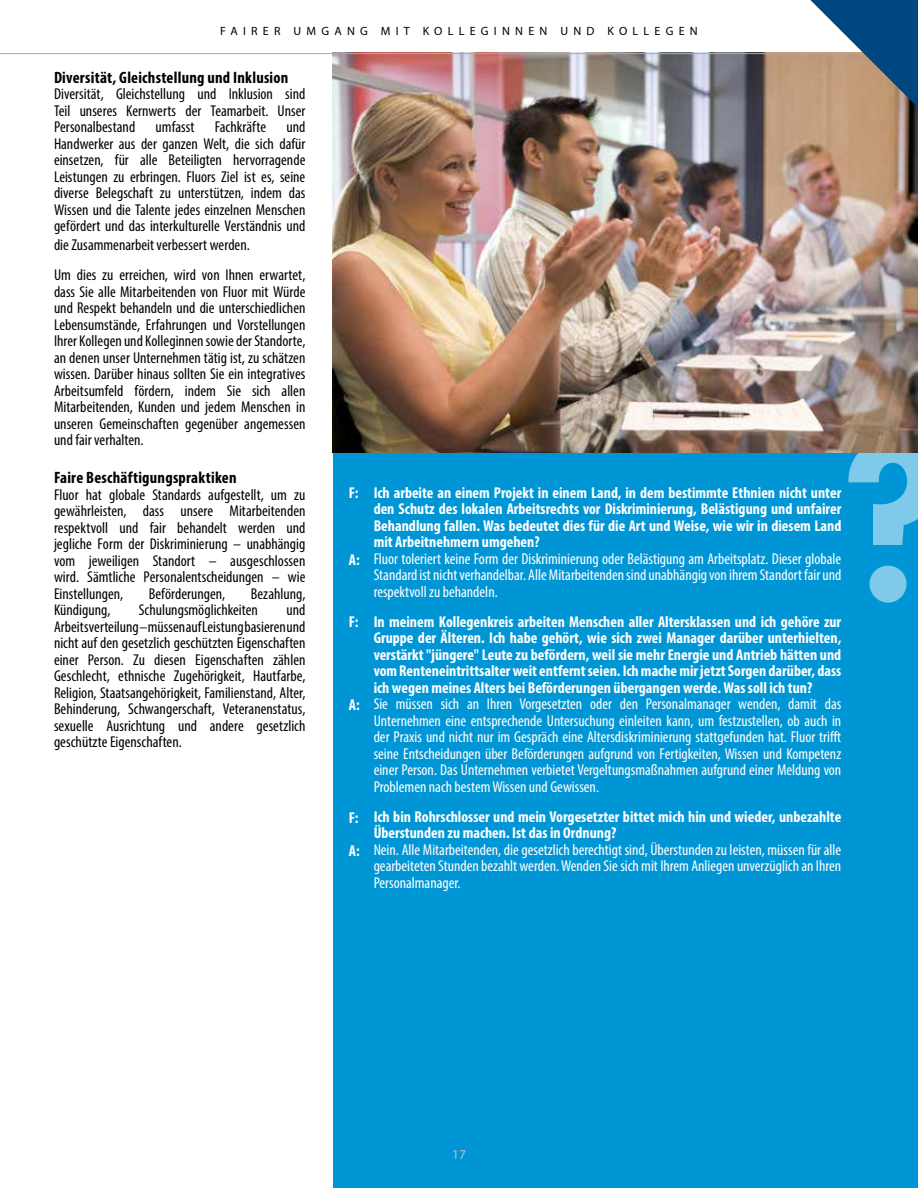
<style>
.page{position:relative;width:918px;height:1188px;background:#fff}
.page>*{position:absolute;margin:0;border:0;box-sizing:border-box;transform-origin:0 0}
.t1{font:700 condensed 16.5px "Myriad Pro";letter-spacing:.015em;color:#000}
.t2{font:condensed 15.75px/16.5px "Myriad Pro";color:#000;text-align:justify}
.t3{font:condensed 15.75px/16.5px "Myriad Pro";color:#fff;text-align:justify}
.t4{font:700 condensed 15.75px/16.5px "Myriad Pro";color:#fff;text-align:justify}
.t5{font:13.5px "Myriad Pro";color:#bcbec0}
.t6{font:12px "Myriad Pro";letter-spacing:.44em;color:#000}
</style>
<div class="page">
<div style="left:333px;top:422px;width:585px;height:766px;background:#0096d6"></div>
<svg style="left:847px;top:452px;width:71px;height:151px"></svg>
<img style="left:333px;top:54px;width:585px;height:398px">
<hr style="left:0;top:53px;width:918px;height:1px;background:#a7a9ac">
<svg style="left:810px;top:0;width:108px;height:108px;background:#687c8c"></svg>
<p class="t6" style="left:220px;top:23px;width:479px">FAIRER UMGANG MIT KOLLEGINNEN UND KOLLEGEN</p>
<p class="t1" style="left:54px;top:67px;width:236px">Diversität, Gleichstellung und Inklusion</p>
<p class="t2" style="left:54px;top:85px;width:253px">Diversität, Gleichstellung und Inklusion sind Teil unseres Kernwerts der Teamarbeit. Unser Personalbestand</p>
<p class="t2" style="left:156px;top:118px;width:40px">umfasst</p>
<p class="t2" style="left:215px;top:118px;width:53px">Fachkräfte</p>
<p class="t2" style="left:54px;top:118px;width:253px;text-indent:232px">und Handwerker aus der ganzen Welt, die sich dafür einsetzen, für alle Beteiligten hervorragende Leistungen zu erbringen. Fluors Ziel ist es, seine diverse Belegschaft zu unterstützen, indem das Wissen und die Talente jedes einzelnen Menschen gefördert und das interkulturelle Verständnis und</p>
<p class="t2" style="left:54px;top:230px;width:253px;line-height:30px">die Zusammenarbeit verbessert werden.<br>Um dies zu erreichen, wird von Ihnen erwartet,</p>
<p class="t2" style="left:54px;top:283px;width:253px">dass Sie alle Mitarbeitenden von Fluor mit Würde und Respekt behandeln und die unterschiedlichen Lebensumstände, Erfahrungen und Vorstellungen Ihrer Kollegen und Kolleginnen sowie der Standorte, an denen unser Unternehmen tätig ist, zu schätzen wissen. Darüber hinaus sollten Sie ein integratives Arbeitsumfeld fördern, indem Sie sich allen Mitarbeitenden, Kunden und jedem Menschen in unseren Gemeinschaften gegenüber angemessen und fair verhalten.</p>
<p class="t1" style="left:54px;top:467px;width:184px">Faire Beschäftigungspraktiken</p>
<p class="t2" style="left:54px;top:486px;width:253px">Fluor hat globale Standards aufgestellt, um zu gewährleisten, dass unsere Mitarbeitenden respektvoll und fair behandelt werden und jegliche Form der Diskriminierung – unabhängig vom jeweiligen Standort – ausgeschlossen wird. Sämtliche Personalentscheidungen – wie Einstellungen,</p>
<p class="t2" style="left:149px;top:585px;width:78px">Beförderungen,</p>
<p class="t2" style="left:251px;top:585px;width:56px">Bezahlung,</p>
<p class="t2" style="left:54px;top:602px;width:253px;text-indent:232px">und Arbeitsverteilung – müssen auf Leistung basieren und nicht auf den gesetzlich geschützten Eigenschaften einer Person. Zu diesen Eigenschaften zählen Geschlecht, ethnische Zugehörigkeit, Hautfarbe, Religion, Staatsangehörigkeit, Familienstand, Alter, Behinderung, Schwangerschaft, Veteranenstatus, sexuelle Ausrichtung und andere gesetzlich geschützte Eigenschaften.</p>
<p class="t2" style="left:54px;top:602px;width:58px">Kündigung,</p>
<p class="t2" style="left:139px;top:602px;width:121px">Schulungsmöglichkeiten</p>
<p class="t4" style="left:349px;top:484px;width:11px">F:</p>
<p class="t4" style="left:349px;top:551px;width:12px">A:</p>
<p class="t4" style="left:349px;top:614px;width:11px">F:</p>
<p class="t4" style="left:349px;top:696px;width:12px">A:</p>
<p class="t4" style="left:349px;top:809px;width:11px">F:</p>
<p class="t4" style="left:349px;top:842px;width:12px">A:</p>
<p class="t4" style="left:374px;top:484px;width:469px">Ich arbeite an einem Projekt in einem Land, in dem bestimmte Ethnien nicht unter den Schutz des lokalen Arbeitsrechts vor Diskriminierung, Belästigung und unfairer Behandlung fallen. Was bedeutet dies für die Art und Weise, wie wir in diesem Land mit Arbeitnehmern umgehen?</p>
<p class="t3" style="left:374px;top:550px;width:469px">Fluor toleriert keine Form der Diskriminierung oder Belästigung am Arbeitsplatz. Dieser globale Standard ist nicht verhandelbar. Alle Mitarbeitenden sind unabhängig von ihrem Standort fair und respektvoll zu behandeln.</p>
<p class="t4" style="left:374px;top:613px;width:469px">In meinem Kollegenkreis arbeiten Menschen aller Altersklassen und ich gehöre zur Gruppe der Älteren. Ich habe gehört, wie sich zwei Manager darüber unterhielten, verstärkt "jüngere" Leute zu befördern, weil sie mehr Energie und Antrieb hätten und vom Renteneintrittsalter weit entfernt seien. Ich mache mir jetzt Sorgen darüber, dass ich wegen meines Alters bei Beförderungen übergangen werde. Was soll ich tun?</p>
<p class="t3" style="left:374px;top:696px;width:469px">Sie müssen sich an Ihren Vorgesetzten oder den Personalmanager wenden, damit das Unternehmen eine entsprechende Untersuchung einleiten kann, um festzustellen, ob auch in der Praxis und nicht nur im Gespräch eine Altersdiskriminierung stattgefunden hat. Fluor trifft seine Entscheidungen über Beförderungen aufgrund von Fertigkeiten, Wissen und Kompetenz einer Person. Das Unternehmen verbietet Vergeltungsmaßnahmen aufgrund einer Meldung von Problemen nach bestem Wissen und Gewissen.</p>
<p class="t4" style="left:374px;top:808px;width:469px">Ich bin Rohrschlosser und mein Vorgesetzter bittet mich hin und wieder, unbezahlte<br>Überstunden zu machen. Ist das in Ordnung?</p>
<p class="t3" style="left:374px;top:841px;width:469px">Nein. Alle Mitarbeitenden, die gesetzlich berechtigt sind, Überstunden zu leisten, müssen für alle gearbeiteten Stunden bezahlt werden. Wenden Sie sich mit Ihrem Anliegen unverzüglich an Ihren Personalmanager.</p>
<p class="t5" style="left:452px;top:1146px;width:15px">17</p>
</div>
